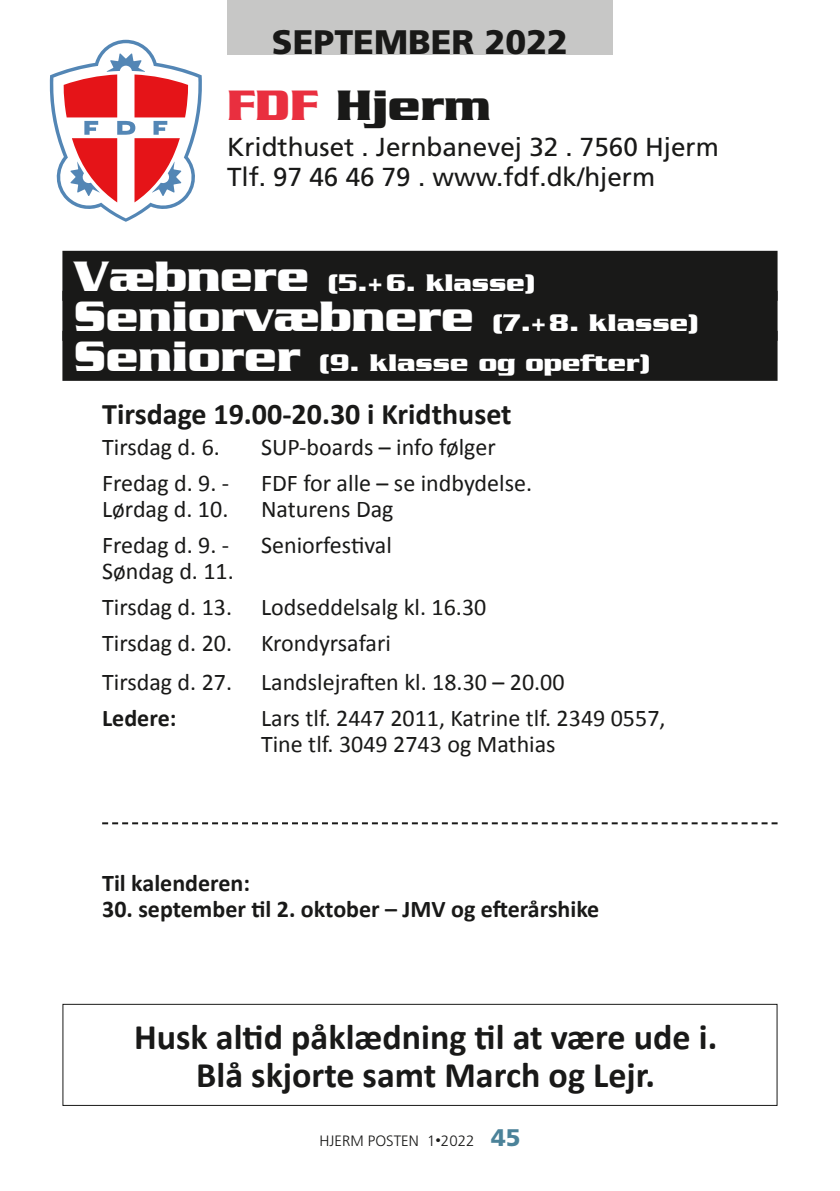
<style>
.page{position:relative;width:840px;height:1191px;background:#fff}
.page>*{position:absolute;margin:0;border:0;box-sizing:border-box;transform-origin:0 0}
.t1{font:700 46px "Serpentine";color:#fff}
.t2{font:700 46px "Serpentine";color:#191918}
.t3{font:700 36px/38px "Calibri";color:#191918;text-align:center}
.t4{font:900 34px "Frutiger LT Std";color:#191918}
.t5{font:700 30px "Calibri";color:#191918}
.t6{font:26px/30px "Frutiger LT Std";color:#191918}
.t7{font:700 26px "Serpentine";color:#fff}
.t8{font:24px/36px "Calibri";color:#191918}
.t9{font:700 24px "Calibri";color:#191918}
.t10{font:300 15px "Frutiger LT Std";color:#191918}
.s1{color:#e92f3f}
.s2{font-size:46px}
.s3{font-size:26px}
.s4{font-size:11px}
.s5{font-weight:900;font-size:24px;color:#4b8299}
</style>
<div class="page">
<div style="left:227px;top:0;width:385px;height:55px;background:#c7c7c6"></div>
<svg style="left:50px;top:40px;width:152px;height:182px"></svg>
<div style="left:62px;top:251px;width:715px;height:50px;background:#191918"></div>
<div style="left:62px;top:291px;width:715px;height:50px;background:#191918"></div>
<div style="left:62px;top:331px;width:715px;height:50px;background:#191918"></div>
<svg style="left:102px;top:822px;width:675px;height:2px"></svg>
<div style="left:62px;top:1003px;width:715px;height:103px;border:1px solid #191918"></div>
<h3 class="t4" style="left:272px;top:21px;width:297px">SEPTEMBER 2022</h3>
<h1 class="t2" style="left:227px;top:79px;width:265px"><span class="s1">FDF</span> Hjerm</h1>
<p class="t6" style="left:227px;top:132px;width:493px">Kridthuset . Jernbanevej 32 . 7560 Hjerm<br>Tlf. 97 46 46 79 . www.fdf.dk/hjerm</p>
<p class="t7" style="left:74px;top:267px;width:463px"><span class="s2">Væbnere</span> (5.+6. klasse)</p>
<h1 class="t1" style="left:74px;top:289px;width:626px">Seniorvæbnere <span class="s3">(7.+8. klasse)</span></h1>
<p class="t7" style="left:74px;top:347px;width:578px"><span class="s2">Seniorer</span> (9. klasse og opefter)</p>
<p class="t5" style="left:102px;top:395px;width:411px">Tirsdage 19.00-20.30 i Kridthuset</p>
<p class="t8" style="left:102px;top:428px;width:119px">Tirsdag d. 6.</p>
<p class="t8" style="left:261px;top:428px;width:236px">SUP-boards – info følger</p>
<p class="t8" style="left:102px;top:464px;width:128px">Fredag d. 9. -</p>
<p class="t8" style="left:261px;top:464px;width:272px">FDF for alle – se indbydelse.</p>
<p class="t8" style="left:102px;top:490px;width:128px">Lørdag d. 10.</p>
<p class="t8" style="left:261px;top:490px;width:134px">Naturens Dag</p>
<p class="t8" style="left:102px;top:526px;width:128px">Fredag d. 9. -</p>
<p class="t8" style="left:261px;top:526px;width:132px">Seniorfestival</p>
<p class="t8" style="left:102px;top:552px;width:385px">Søndag d. 11.<br>Tirsdag d. 13. Lodseddelsalg kl. 16.30<br>Tirsdag d. 20. Krondyrsafari</p>
<p class="t8" style="left:102px;top:663px;width:463px">Tirsdag d. 27. Landslejraften kl. 18.30 – 20.00</p>
<p class="t9" style="left:102px;top:703px;width:76px">Ledere:</p>
<p class="t8" style="left:261px;top:704px;width:406px;line-height:26px">Lars tlf. 2447 2011, Katrine tlf. 2349 0557,<br>Tine tlf. 3049 2743 og Mathias</p>
<p class="t9" style="left:102px;top:868px;width:149px">Til kalenderen:</p>
<p class="t9" style="left:102px;top:894px;width:498px">30. september til 2. oktober – JMV og efterårshike</p>
<h2 class="t3" style="left:134px;top:1016px;width:584px">Husk altid påklædning til at være ude i.<br>Blå skjorte samt March og Lejr.</h2>
<p class="t10" style="left:319px;top:1132px;width:202px">HJERM POSTEN 1<span class="s4">•</span>2022 <span class="s5">45</span></p>
</div>
